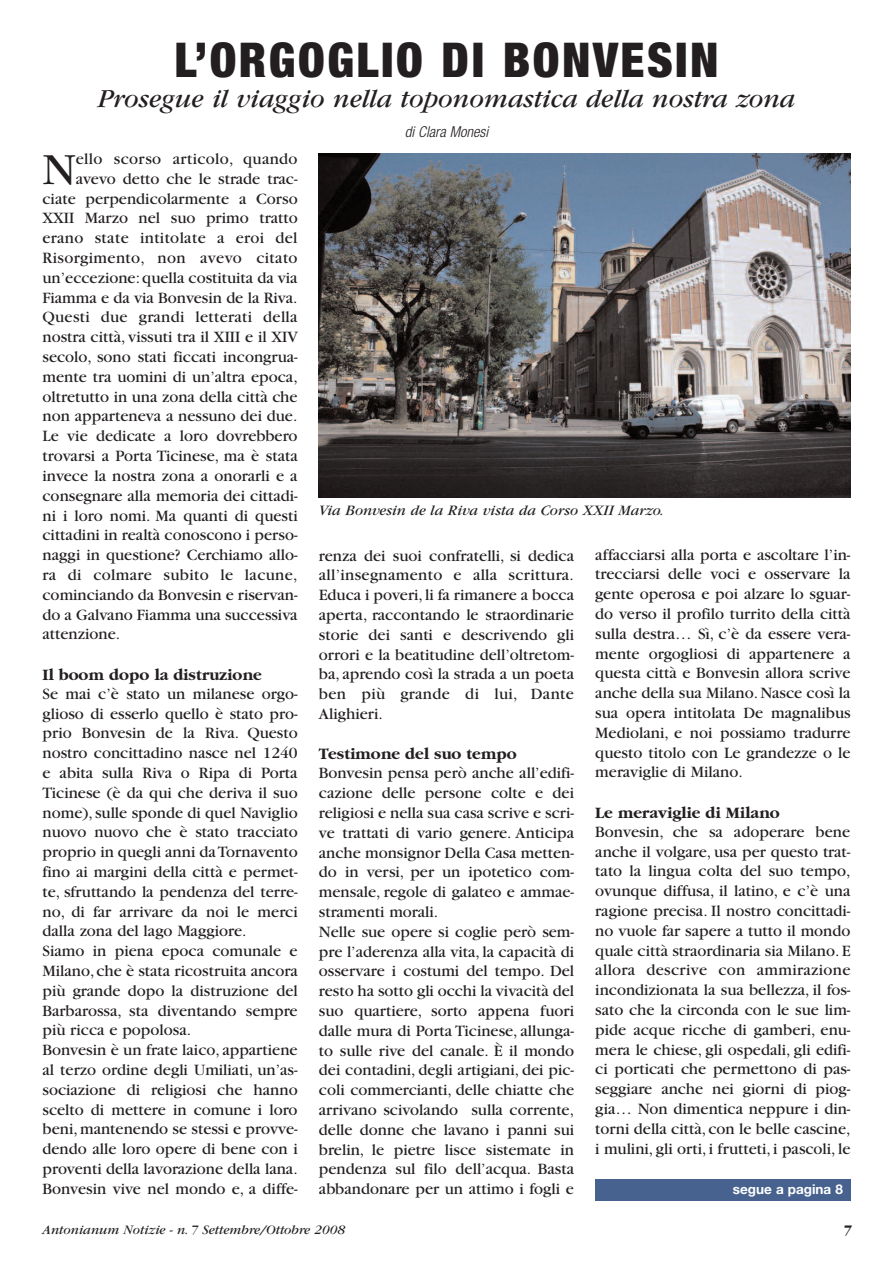
<style>
.page{position:relative;width:893px;height:1263px;background:#fff}
.page>*{position:absolute;margin:0;border:0;box-sizing:border-box;transform-origin:0 0}
.t1{font:900 condensed 48px "Helvetica Neue";letter-spacing:.05em;color:#231f20}
.t2{font:46.35px "Garamond";color:#231f20}
.t3{font:italic 27px "Garamond";color:#231f20}
.t4{font:16.5px/19.8px "Garamond";color:#231f20;text-align:justify}
.t5{font:16.5px "Garamond";letter-spacing:.02em;color:#231f20}
.t6{font:700 16.5px "Garamond";color:#231f20}
.t7{font:italic 15px "Garamond";color:#231f20}
.t8{font:italic 300 condensed 15px "Helvetica Neue";color:#231f20}
.t9{font:italic 700 15px "Garamond";color:#231f20}
.t10{font:italic 13.5px "Garamond";color:#231f20}
.t11{font:700 13.5px "Helvetica Neue";color:#fff}
</style>
<div class="page">
<img style="left:319px;top:153px;width:531px;height:344px">
<div style="left:595px;top:1179px;width:255px;height:22px;background:#47628e"></div>
<h1 class="t1" style="left:174px;top:43px;width:546px">L’ORGOGLIO DI BONVESIN</h1>
<h3 class="t3" style="left:98px;top:89px;width:699px">Prosegue il viaggio nella toponomastica della nostra zona</h3>
<p class="t8" style="left:405px;top:126px;width:85px">di Clara Monesi</p>
<h2 class="t2" style="left:43px;top:153px;width:35px">N</h2>
<p class="t5" style="left:76px;top:153px;width:223px">ello scorso articolo, quando</p>
<p class="t4" style="left:76px;top:170px;width:223px">avevo detto che le strade trac-</p>
<p class="t4" style="left:43px;top:190px;width:257px">ciate perpendicolarmente a Corso</p>
<p class="t4" style="left:43px;top:210px;width:257px">XXII Marzo nel suo primo tratto</p>
<p class="t5" style="left:43px;top:232px;width:257px">erano state intitolate a eroi del</p>
<p class="t5" style="left:43px;top:252px;width:257px">Risorgimento, non avevo citato</p>
<p class="t4" style="left:43px;top:269px;width:257px">un’eccezione:quella costituita da via</p>
<p class="t4" style="left:43px;top:289px;width:257px">Fiamma e da via Bonvesin de la Riva.</p>
<p class="t5" style="left:43px;top:312px;width:257px">Questi due grandi letterati della</p>
<p class="t4" style="left:43px;top:329px;width:257px">nostra città, vissuti tra il XIII e il XIV</p>
<p class="t4" style="left:43px;top:348px;width:257px">secolo, sono stati ficcati incongrua-</p>
<p class="t4" style="left:43px;top:368px;width:257px">mente tra uomini di un’altra epoca,</p>
<p class="t4" style="left:43px;top:388px;width:257px">oltretutto in una zona della città che</p>
<p class="t4" style="left:43px;top:408px;width:256px">non apparteneva a nessuno dei due.</p>
<p class="t4" style="left:43px;top:428px;width:257px">Le vie dedicate a loro dovrebbero</p>
<p class="t4" style="left:43px;top:447px;width:257px">trovarsi a Porta Ticinese, ma è stata</p>
<p class="t4" style="left:43px;top:467px;width:257px">invece la nostra zona a onorarli e a</p>
<p class="t4" style="left:43px;top:487px;width:257px">consegnare alla memoria dei cittadi-</p>
<p class="t4" style="left:43px;top:507px;width:257px">ni i loro nomi. Ma quanti di questi</p>
<p class="t4" style="left:43px;top:527px;width:257px">cittadini in realtà conoscono i perso-</p>
<p class="t4" style="left:43px;top:546px;width:257px">naggi in questione? Cerchiamo allo-</p>
<p class="t5" style="left:43px;top:569px;width:257px">ra di colmare subito le lacune,</p>
<p class="t4" style="left:43px;top:586px;width:257px">cominciando da Bonvesin e riservan-</p>
<p class="t4" style="left:43px;top:606px;width:257px">do a Galvano Fiamma una successiva</p>
<p class="t4" style="left:43px;top:626px;width:79px">attenzione.</p>
<p class="t6" style="left:43px;top:664px;width:221px">Il boom dopo la distruzione</p>
<p class="t4" style="left:43px;top:685px;width:257px;text-align:left">Se mai c’è stato un milanese orgo&shy;glioso di esserlo quello è stato pro&shy;prio Bonvesin de la Riva. Questo nostro concittadino nasce nel 1240 e abita sulla Riva o Ripa di Porta Ticinese (è da qui che deriva il suo nome), sulle sponde di quel Naviglio nuovo nuovo che è stato tracciato proprio in quegli anni da Tornavento fino ai margini della città e permet&shy;te, sfruttando la pendenza del terre&shy;no, di far arrivare da noi le merci dalla zona del lago Maggiore.<br>Siamo in piena epoca comunale e Milano, che è stata ricostruita ancora più grande dopo la distruzione del Barbarossa, sta diventando sempre più ricca e popolosa.<br>Bonvesin è un frate laico, appartiene al terzo ordine degli Umiliati, un’as&shy;sociazione di religiosi che hanno scelto di mettere in comune i loro beni, mantenendo se stessi e provve&shy;dendo alle loro opere di bene con i proventi della lavorazione della lana.<br>Bonvesin vive nel mondo e, a diffe-</p>
<p class="t7" style="left:319px;top:505px;width:346px">Via Bonvesin de la Riva vista da Corso XXII Marzo.</p>
<p class="t4" style="left:319px;top:547px;width:257px">renza dei suoi confratelli, si dedica all’insegnamento e alla scrittura.<br>Educa i poveri,li fa rimanere a bocca aperta, raccontando le straordinarie storie dei santi e descrivendo gli orrori e la beatitudine dell’oltretom&shy;ba, aprendo così la strada a un poeta ben più grande di lui, Dante Alighieri.</p>
<p class="t6" style="left:319px;top:744px;width:199px">Testimone del suo tempo</p>
<p class="t4" style="left:319px;top:765px;width:257px;text-align:left">Bonvesin pensa però anche all’edifi&shy;cazione delle persone colte e dei religiosi e nella sua casa scrive e scri&shy;ve trattati di vario genere. Anticipa anche monsignor Della Casa metten&shy;do in versi, per un ipotetico com&shy;mensale, regole di galateo e ammae&shy;stramenti morali.<br>Nelle sue opere si coglie però sem&shy;pre l’aderenza alla vita, la capacità di osservare i costumi del tempo. Del resto ha sotto gli occhi la vivacità del suo quartiere, sorto appena fuori dalle mura di Porta Ticinese, allunga&shy;to sulle rive del canale. È il mondo dei contadini, degli artigiani, dei pic&shy;coli commercianti, delle chiatte che arrivano scivolando sulla corrente, delle donne che lavano i panni sui brelin, le pietre lisce sistemate in pendenza sul filo dell’acqua. Basta abbandonare per un attimo i fogli e</p>
<p class="t4" style="left:595px;top:546px;width:257px">affacciarsi alla porta e ascoltare l’in&shy;trecciarsi delle voci e osservare la gente operosa e poi alzare lo sguar&shy;do verso il profilo turrito della città sulla destra… Sì, c’è da essere vera&shy;mente orgogliosi di appartenere a questa città e Bonvesin allora scrive anche della sua Milano. Nasce così la sua opera intitolata De magnalibus Mediolani, e noi possiamo tradurre questo titolo con Le grandezze o le meraviglie di Milano.</p>
<p class="t6" style="left:595px;top:802px;width:186px">Le meraviglie di Milano</p>
<p class="t4" style="left:595px;top:823px;width:257px">Bonvesin, che sa adoperare bene anche il volgare, usa per questo trat&shy;tato la lingua colta del suo tempo, ovunque diffusa, il latino, e c’è una ragione precisa. Il nostro concittadi&shy;no vuole far sapere a tutto il mondo quale città straordinaria sia Milano. E allora descrive con ammirazione incondizionata la sua bellezza, il fos&shy;sato che la circonda con le sue lim&shy;pide acque ricche di gamberi, enu&shy;mera le chiese, gli ospedali, gli edifi&shy;ci porticati che permettono di pas&shy;seggiare anche nei giorni di piog&shy;gia… Non dimentica neppure i din&shy;torni della città, con le belle cascine, i mulini, gli orti, i frutteti, i pascoli, le</p>
<p class="t11" style="left:733px;top:1184px;width:112px">segue a pagina 8</p>
<p class="t10" style="left:43px;top:1225px;width:304px">Antonianum Notizie - n. 7 Settembre/Ottobre 2008</p>
<p class="t9" style="left:842px;top:1221px;width:10px">7</p>
</div>
